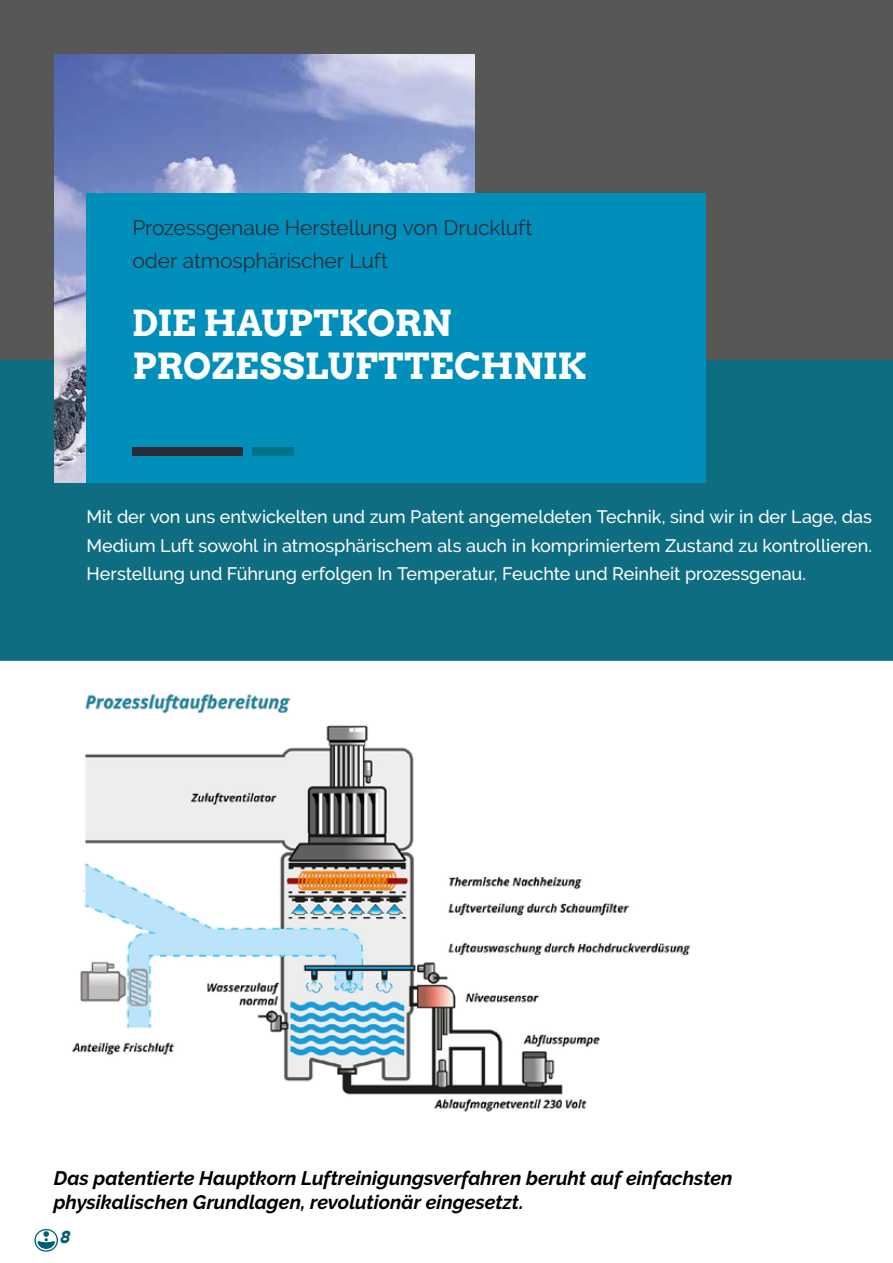
<style>
.page{position:relative;width:893px;height:1263px;background:#575756}
.page>*{position:absolute;margin:0;border:0;box-sizing:border-box;transform-origin:0 0}
.t1{font:700 36px/43.2px "Arvo";color:#fff}
.t2{font:21px/33px "Raleway";letter-spacing:-.005em;color:#2d2b37}
.t3{font:italic 700 19.5px/24px "Raleway";color:#000}
.t4{font:500 18px/28.5px "Raleway";letter-spacing:-.005em;color:#fff;text-align:justify}
.t5{font:italic 700 16.5px "Arvo";color:#005e75}
</style>
<div class="page">
<div style="left:0;top:660px;width:893px;height:603px;background:#fff"></div>
<img style="left:72px;top:694px;width:619px;height:418px">
<div style="left:0;top:360px;width:893px;height:300px;background:#0f6d81"></div>
<img style="left:54px;top:54px;width:421px;height:429px">
<div style="left:87px;top:193px;width:619px;height:290px;background:#008fba"></div>
<div style="left:132px;top:447px;width:111px;height:9px;background:#2d2b37"></div>
<div style="left:252px;top:447px;width:41px;height:9px;background:#00738b"></div>
<div style="left:0;top:851px;width:83px;height:69px;background:#fff"></div>
<svg style="left:34px;top:1229px;width:24px;height:23px"></svg>
<p class="t2" style="left:132px;top:211px;width:401px">Prozessgenaue Herstellung von Druckluft oder atmosphärischer Luft</p>
<h1 class="t1" style="left:132px;top:301px;width:455px">DIE HAUPTKORN<br>PROZESSLUFTTECHNIK</h1>
<p class="t4" style="left:87px;top:503px;width:787px">Mit der von uns entwickelten und zum Patent angemeldeten Technik, sind wir in der Lage, das Medium Luft sowohl in atmosphärischem als auch in komprimiertem Zustand zu kontrollieren.<br>Herstellung und Führung erfolgen In Temperatur, Feuchte und Reinheit prozessgenau.</p>
<p class="t3" style="left:54px;top:1166px;width:680px">Das patentierte Hauptkorn Luftreinigungsverfahren beruht auf einfachsten physikalischen Grundlagen, revolutionär eingesetzt.</p>
<p class="t5" style="left:60px;top:1227px;width:11px">8</p>
</div>
